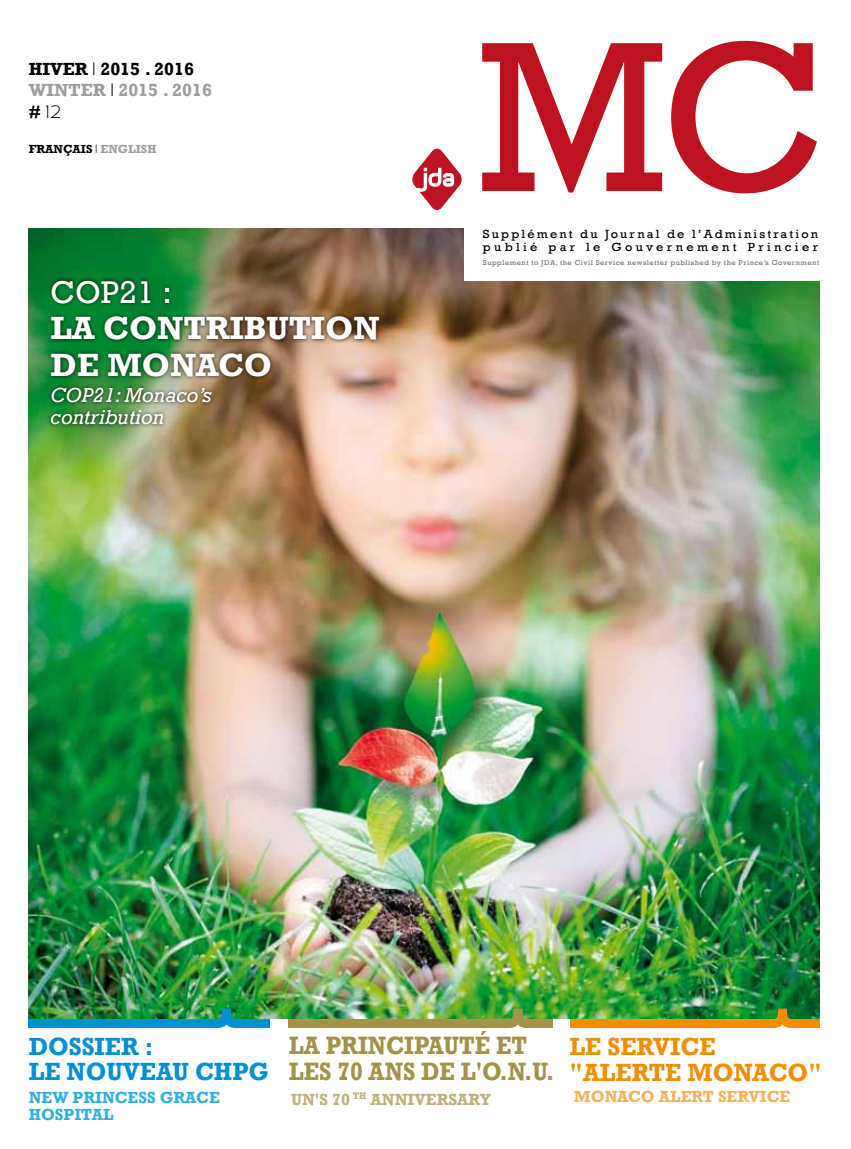
<style>
.page{position:relative;width:851px;height:1149px;background:#fff}
.page>*{position:absolute;margin:0;border:0;box-sizing:border-box;transform-origin:0 0}
.t1{font:217.5px "Rockwell";color:#bd1220}
.t2{font:700 33px "Rockwell";color:#fff}
.t3{font:32.25px "Rockwell";color:#fff}
.t4{font:700 25.8px/25.5px "Rockwell";color:#a29349;scale:.9 1}
.t5{font:700 25.5px/25.5px "Rockwell";color:#f18e00;scale:.95 1}
.t6{font:700 25.5px/25.5px "Rockwell";color:#0090d4;scale:.95 1}
.t7{font:italic 20.85px/21.6px "Rockwell";color:#fff}
.t8{font:700 18px/21.6px "Rockwell";color:#9c9e9f}
.t9{font:300 18px "Sansation";color:#000}
.t10{font:700 16.5px "Rockwell";color:#32afe0}
.t11{font:700 16.5px "Rockwell";color:#beb17c}
.t12{font:700 16.5px "Rockwell";color:#f7b15a}
.t13{font:12.15px/13.5px "Rockwell";letter-spacing:.17em;color:#000;scale:1.05 1}
.t14{font:700 12px "Rockwell";color:#000}
.t15{font:7.2px "Rockwell";letter-spacing:.065em;color:#707172;scale:1.05 1}
.s1{color:#000}
.s2{font-family:"Sansation";font-weight:300;color:#000}
.s3{font-family:"Rockwell";font-weight:700}
.s4{font-family:"Sansation";font-weight:300}
.s5{color:#9c9e9f}
</style>
<div class="page">
<img style="left:29px;top:229px;width:790px;height:789px">
<img style="left:570px;top:1008px;width:249px;height:19px">
<img style="left:289px;top:1008px;width:264px;height:19px">
<img style="left:29px;top:1008px;width:240px;height:19px">
<div style="left:463px;top:219px;width:360px;height:61px;background:#fff"></div>
<svg style="left:412px;top:148px;width:49px;height:62px"></svg>
<hr style="left:403px;top:188px;width:17px;height:4px;background:#fff">
<div style="left:47px;top:276px;width:336px;height:104px;background:#000;opacity:.75"></div>
<div style="left:47px;top:383px;width:169px;height:45px;background:#000;opacity:.75"></div>
<h3 class="t8" style="left:29px;top:58px;width:185px"><span class="s1">HIVER</span> <span class="s2">I</span> <span class="s1">2015 . 2016<br></span>WINTER <span class="s2">I</span> 2015 . 2016</h3>
<h3 class="t9" style="left:29px;top:102px;width:34px"><span class="s3">#</span> 12</h3>
<h3 class="t14" style="left:29px;top:141px;width:129px">FRANÇAIS <span class="s4">I</span> <span class="s5">ENGLISH</span></h3>
<h3 class="t3" style="left:51px;top:273px;width:123px">COP21 :</h3>
<h2 class="t2" style="left:51px;top:308px;width:102px">LA CONTRI</h2>
<h2 class="t2" style="left:244px;top:308px;width:46px">BUTION</h2>
<h2 class="t2" style="left:51px;top:344px;width:118px">DE MONACO</h2>
<h3 class="t7" style="left:51px;top:385px;width:163px">COP21: Monaco’s contribution</h3>
<h1 class="t1" style="left:477px;top:-8px;width:352px">MC</h1>
<h3 class="t13" style="left:483px;top:227px;width:321px">Supplément du Journal de l’Administration publié par le Gouvernement Princier</h3>
<p class="t15" style="left:483px;top:258px;width:322px">Supplement to JDA, the Civil Service newsletter published by the Prince’s Government</p>
<h3 class="t4" style="left:289px;top:1032px;width:296px">LA PRINCIPAUTÉ ET<br>LES 70 ANS DE L'O.N.U.</h3>
<h3 class="t11" style="left:291px;top:1088px;width:201px">UN'S 70 <sup>TH</sup> ANNIVERSARY</h3>
<h3 class="t6" style="left:29px;top:1032px;width:254px">DOSSIER :<br>LE NOUVEAU CHPG</h3>
<h3 class="t5" style="left:569px;top:1033px;width:267px">LE SERVICE "ALERTE MONACO"</h3>
<h3 class="t10" style="left:29px;top:1087px;width:192px">NEW PRINCESS GRACE</h3>
<h3 class="t12" style="left:573px;top:1085px;width:218px">MONACO ALERT SERVICE</h3>
<h3 class="t10" style="left:29px;top:1103px;width:86px">HOSPITAL</h3>
</div>
